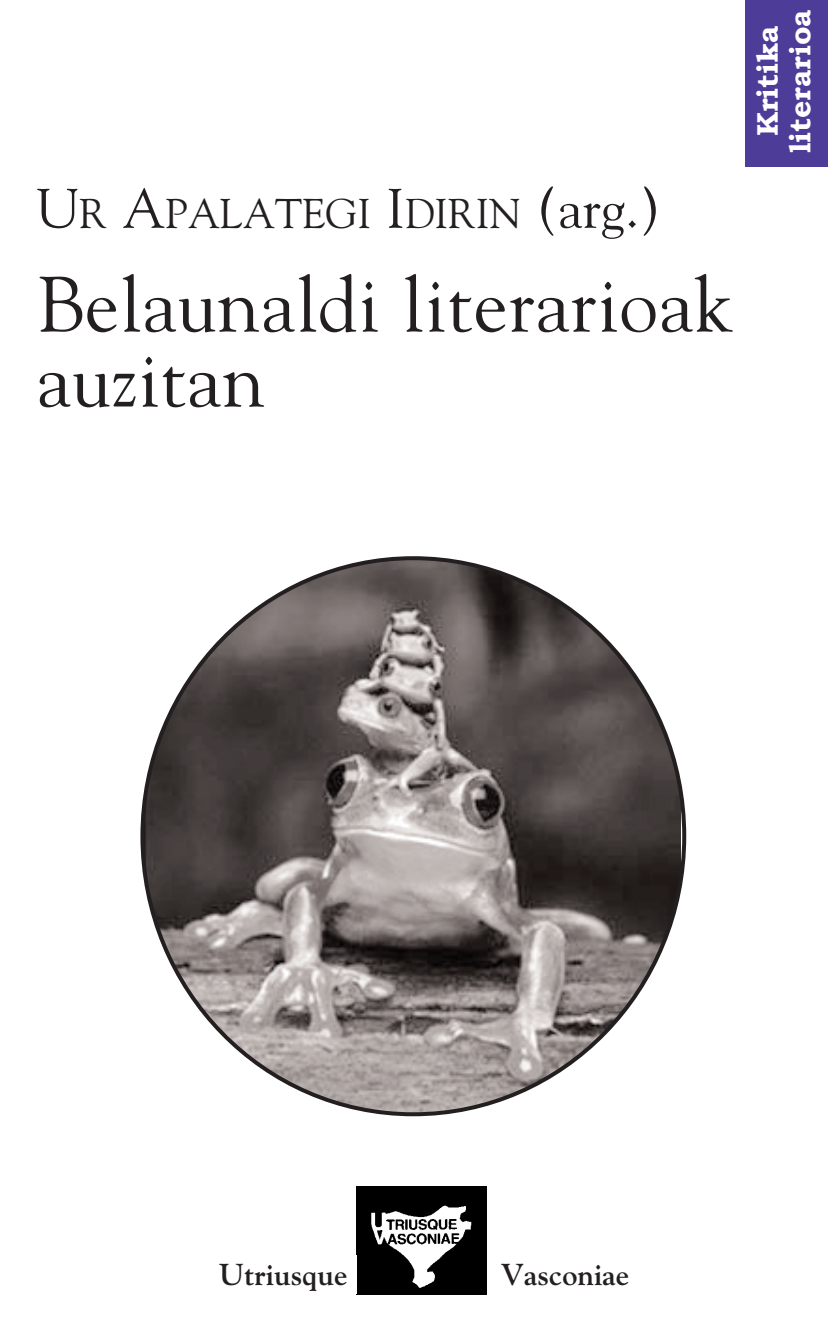
<style>
.page{position:relative;width:828px;height:1339px;background:#fff}
.page>*{position:absolute;margin:0;border:0;box-sizing:border-box;transform-origin:0 0}
.t1{font:77.5px/75px "Goudy";letter-spacing:.01em;color:#231f20}
.t2{font:41.25px "Goudy";color:#231f20}
.t3{font:700 30px "Goudy";color:#231f20}
.t4{font:700 30px/32.5px "Bookman Old Style";color:#fff;text-align:center}
.s1{font-size:55px}
</style>
<div class="page">
<div style="left:746px;top:0;width:82px;height:166px;background:#4d3c98"></div>
<img style="left:356px;top:1186px;width:131px;height:108px">
<div style="left:210px;top:1255px;width:147px;height:39px;background:#fff"></div>
<svg style="left:140px;top:556px;width:546px;height:560px"></svg>
<p class="t2" style="left:37px;top:189px;width:625px"><span class="s1">U</span>R <span class="s1">A</span>PALATEGI <span class="s1">I</span>DIRIN <span class="s1">(arg.)</span></p>
<p class="t1" style="left:37px;top:267px;width:698px">Belaunaldi literarioak auzitan</p>
<p class="t4" style="left:751px;top:153px;width:145px;rotate:-90deg">Kritika literarioa</p>
<p class="t3" style="left:219px;top:1257px;width:130px">Utriusque</p>
<p class="t3" style="left:501px;top:1257px;width:130px">Vasconiae</p>
</div>
